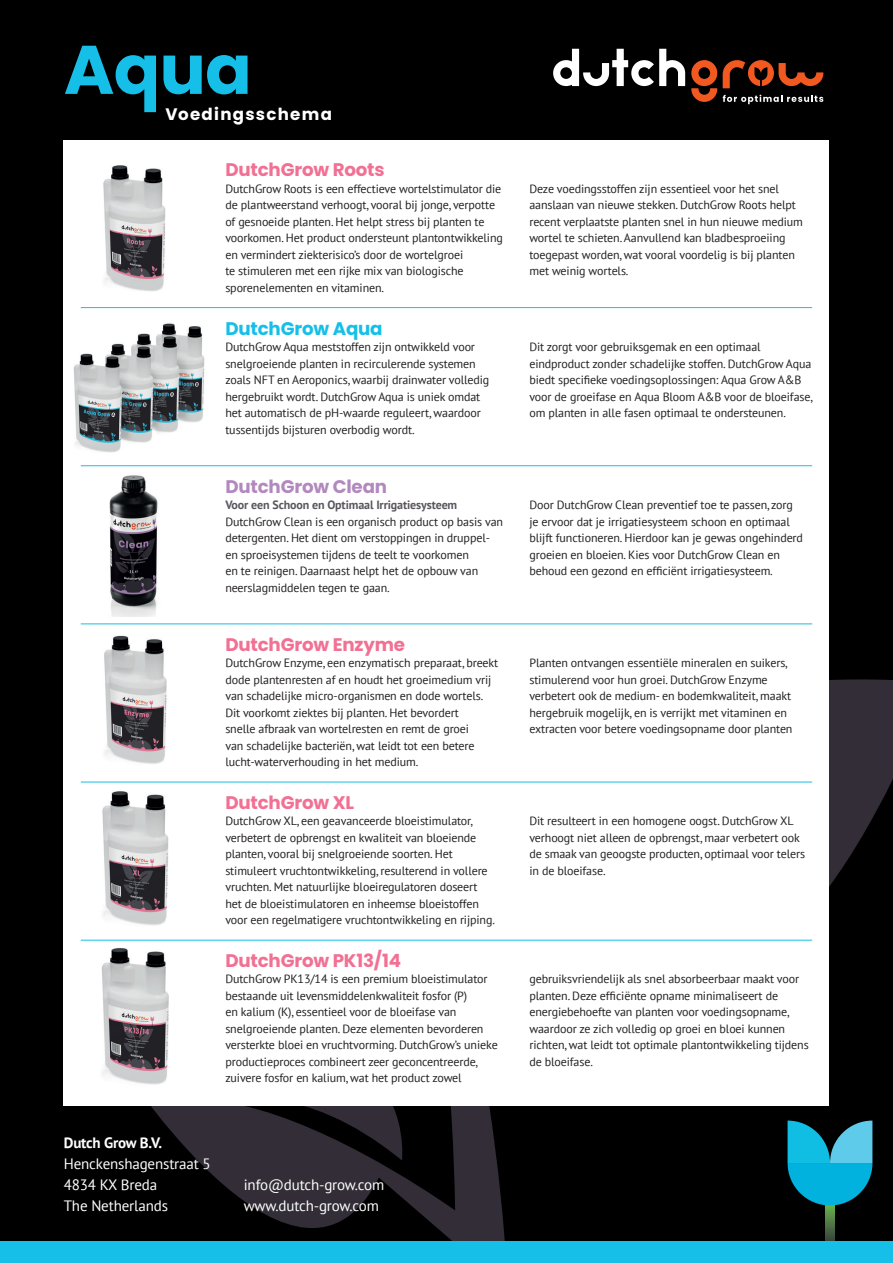
<style>
.page{position:relative;width:893px;height:1263px;background:#fff}
.page>*{position:absolute;margin:0;border:0;box-sizing:border-box;transform-origin:0 0}
.t1{font:700 68.7px "Poppins";color:#16bfe8}
.t2{font:700 18.15px "Poppins";letter-spacing:-.01em;color:#f17093}
.t3{font:700 18.15px "Poppins";letter-spacing:-.01em;color:#b289be}
.t4{font:700 18.15px "Poppins";letter-spacing:-.01em;color:#16bfe8}
.t5{font:700 16.65px "Poppins";letter-spacing:.075em;color:#fff}
.t6{font:15px/21px "PT Sans";letter-spacing:-.01em;color:#fff}
.t7{font:700 15px "PT Sans";letter-spacing:-.01em;color:#fff}
.t8{font:12px/16.5px "PT Sans";letter-spacing:-.01em;color:#231f20}
.t9{font:700 12px "PT Sans";letter-spacing:-.01em;color:#5a565f}
</style>
<div class="page">
<div style="left:0;top:0;width:893px;height:1252px;background:#000001"></div>
<svg style="left:71px;top:679px;width:822px;height:563px"></svg>
<svg style="left:691px;top:60px;width:26px;height:42px"></svg>
<svg style="left:553px;top:49px;width:132px;height:37px"></svg>
<svg style="left:723px;top:60px;width:100px;height:28px"></svg>
<svg style="left:723px;top:95px;width:100px;height:9px"></svg>
<svg style="left:825px;top:1205px;width:9px;height:37px"></svg>
<svg style="left:788px;top:1120px;width:84px;height:85px"></svg>
<div style="left:64px;top:140px;width:765px;height:966px;background:#fff"></div>
<img style="left:103px;top:165px;width:63px;height:127px">
<img style="left:73px;top:323px;width:132px;height:130px">
<img style="left:109px;top:475px;width:49px;height:142px">
<img style="left:104px;top:635px;width:63px;height:129px">
<img style="left:102px;top:791px;width:67px;height:135px">
<img style="left:101px;top:947px;width:68px;height:138px">
<div style="left:0;top:1242px;width:893px;height:21px;background:#16bfe8"></div>
<hr style="left:81px;top:307px;width:731px;height:1px;background:#16bfe8">
<hr style="left:81px;top:465px;width:731px;height:1px;background:#16bfe8">
<hr style="left:81px;top:623px;width:731px;height:1px;background:#16bfe8">
<hr style="left:81px;top:782px;width:731px;height:1px;background:#16bfe8">
<hr style="left:81px;top:940px;width:731px;height:1px;background:#16bfe8">
<h1 class="t1" style="left:64px;top:30px;width:189px">Aqua</h1>
<h3 class="t5" style="left:165px;top:104px;width:168px">Voedingsschema</h3>
<h2 class="t2" style="left:225px;top:160px;width:161px">DutchGrow Roots</h2>
<p class="t8" style="left:225px;top:180px;width:279px">DutchGrow Roots is een effectieve wortelstimulator die de plantweerstand verhoogt, vooral bij jonge, verpotte of gesnoeide planten. Het helpt stress bij planten te voorkomen. Het product ondersteunt plantontwikkeling en vermindert ziekterisico’s door de wortelgroei<br>te stimuleren met een rijke mix van biologische sporenelementen en vitaminen.</p>
<p class="t8" style="left:529px;top:180px;width:275px">Deze voedingsstoffen zijn essentieel voor het snel aanslaan van nieuwe stekken. DutchGrow Roots helpt recent verplaatste planten snel in hun nieuwe medium wortel te schieten. Aanvullend kan bladbesproeiing toegepast worden, wat vooral voordelig is bij planten met weinig wortels.</p>
<h2 class="t4" style="left:225px;top:318px;width:159px">DutchGrow Aqua</h2>
<p class="t8" style="left:225px;top:338px;width:265px">DutchGrow Aqua meststoffen zijn ontwikkeld voor snelgroeiende planten in recirculerende systemen zoals NFT en Aeroponics, waarbij drainwater volledig hergebruikt wordt. DutchGrow Aqua is uniek omdat het automatisch de pH-waarde reguleert, waardoor tussentijds bijsturen overbodig wordt.</p>
<p class="t8" style="left:529px;top:338px;width:285px">Dit zorgt voor gebruiksgemak en een optimaal eindproduct zonder schadelijke stoffen. DutchGrow Aqua biedt specifieke voedingsoplossingen: Aqua Grow A&amp;B voor de groeifase en Aqua Bloom A&amp;B voor de bloeifase, om planten in alle fasen optimaal te ondersteunen.</p>
<h2 class="t3" style="left:225px;top:476px;width:163px">DutchGrow Clean</h2>
<p class="t9" style="left:225px;top:497px;width:233px">Voor een Schoon en Optimaal Irrigatiesysteem</p>
<p class="t8" style="left:225px;top:513px;width:279px">DutchGrow Clean is een organisch product op basis van detergenten. Het dient om verstoppingen in druppel&shy;en sproeisystemen tijdens de teelt te voorkomen<br>en te reinigen. Daarnaast helpt het de opbouw van neerslagmiddelen tegen te gaan.</p>
<p class="t8" style="left:529px;top:496px;width:275px">Door DutchGrow Clean preventief toe te passen, zorg je ervoor dat je irrigatiesysteem schoon en optimaal blijft functioneren. Hierdoor kan je gewas ongehinderd groeien en bloeien. Kies voor DutchGrow Clean en behoud een gezond en efficiënt irrigatiesysteem.</p>
<h2 class="t2" style="left:225px;top:634px;width:181px">DutchGrow Enzyme</h2>
<p class="t8" style="left:225px;top:654px;width:274px">DutchGrow Enzyme, een enzymatisch preparaat, breekt dode plantenresten af en houdt het groeimedium vrij van schadelijke micro-organismen en dode wortels.<br>Dit voorkomt ziektes bij planten. Het bevordert<br>snelle afbraak van wortelresten en remt de groei<br>van schadelijke bacteriën, wat leidt tot een betere lucht-waterverhouding in het medium.</p>
<p class="t8" style="left:529px;top:654px;width:265px">Planten ontvangen essentiële mineralen en suikers, stimulerend voor hun groei. DutchGrow Enzyme verbetert ook de medium- en bodemkwaliteit, maakt hergebruik mogelijk, en is verrijkt met vitaminen en extracten voor betere voedingsopname door planten</p>
<h2 class="t2" style="left:225px;top:792px;width:130px">DutchGrow XL</h2>
<p class="t8" style="left:225px;top:812px;width:271px">DutchGrow XL, een geavanceerde bloeistimulator, verbetert de opbrengst en kwaliteit van bloeiende planten, vooral bij snelgroeiende soorten. Het stimuleert vruchtontwikkeling, resulterend in vollere vruchten. Met natuurlijke bloeiregulatoren doseert het de bloeistimulatoren en inheemse bloeistoffen voor een regelmatigere vruchtontwikkeling en rijping.</p>
<p class="t8" style="left:529px;top:812px;width:277px">Dit resulteert in een homogene oogst. DutchGrow XL verhoogt niet alleen de opbrengst, maar verbetert ook de smaak van geoogste producten, optimaal voor telers in de bloeifase.</p>
<h2 class="t2" style="left:225px;top:950px;width:177px">DutchGrow PK13/14</h2>
<p class="t8" style="left:225px;top:970px;width:274px">DutchGrow PK13/14 is een premium bloeistimulator bestaande uit levensmiddelenkwaliteit fosfor (P)<br>en kalium (K), essentieel voor de bloeifase van snelgroeiende planten. Deze elementen bevorderen versterkte bloei en vruchtvorming. DutchGrow’s unieke productieproces combineert zeer geconcentreerde, zuivere fosfor en kalium, wat het product zowel</p>
<p class="t8" style="left:529px;top:970px;width:281px">gebruiksvriendelijk als snel absorbeerbaar maakt voor planten. Deze efficiënte opname minimaliseert de energiebehoefte van planten voor voedingsopname, waardoor ze zich volledig op groei en bloei kunnen richten, wat leidt tot optimale plantontwikkeling tijdens de bloeifase.</p>
<p class="t7" style="left:64px;top:1133px;width:100px">Dutch Grow B.V.</p>
<p class="t6" style="left:64px;top:1153px;width:148px">Henckenshagenstraat 5<br>4834 KX Breda<br>The Netherlands</p>
<p class="t6" style="left:244px;top:1174px;width:142px">info@dutch-grow.com www.dutch-grow.com</p>
</div>
